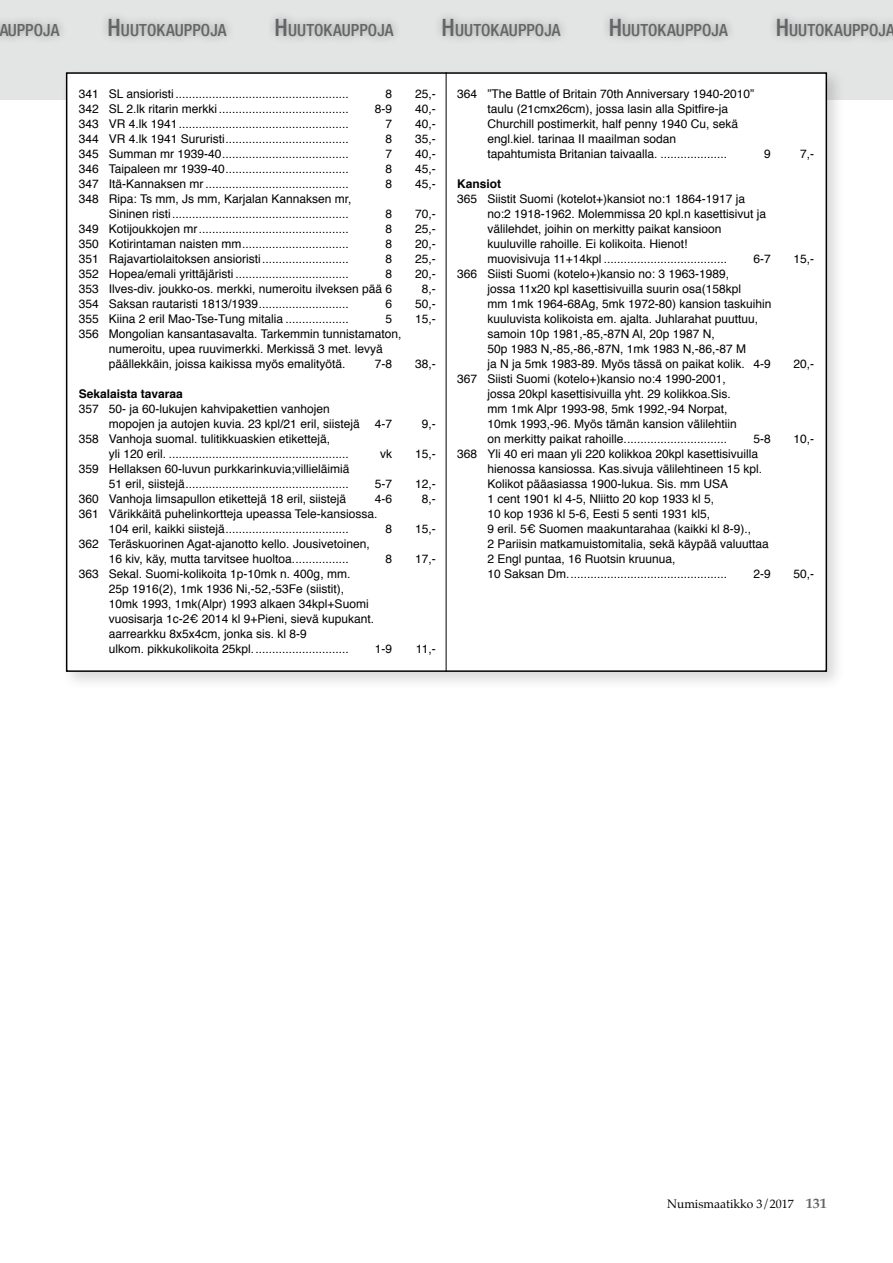
<style>
.page{position:relative;width:893px;height:1263px;background:#fff}
.page>*{position:absolute;margin:0;border:0;box-sizing:border-box;transform-origin:0 0}
.t1{font:500 condensed 16.8px "Helvetica Neue LT Std";letter-spacing:.005em;color:#646567}
.t2{font:12px/15px "Helvetica";color:#000}
.t3{font:700 12px "Helvetica";color:#000}
.t4{font:12px "Palatino";color:#000}
.s1{font-size:24px}
.s2{font-weight:700;font-size:14.25px;color:#646567}
</style>
<div class="page">
<div style="left:0;top:0;width:893px;height:100px;background:#e3e4e4"></div>
<div style="left:0;top:9px;width:893px;height:36px;background:#000;opacity:.35"></div>
<div style="left:60px;top:67px;width:785px;height:623px;background:#000;opacity:.15"></div>
<div style="left:67px;top:73px;width:759px;height:598px;background:#fff"></div>
<hr style="left:446px;top:72px;width:1px;height:600px;background:#000">
<h1 class="t1" style="left:-1px;top:20px;width:62px">AUPPOJA</h1>
<h1 class="t1" style="left:108px;top:20px;width:121px"><span class="s1">H</span>UUTOKAUPPOJA</h1>
<h1 class="t1" style="left:275px;top:20px;width:121px"><span class="s1">H</span>UUTOKAUPPOJA</h1>
<h1 class="t1" style="left:442px;top:20px;width:121px"><span class="s1">H</span>UUTOKAUPPOJA</h1>
<h1 class="t1" style="left:609px;top:20px;width:121px"><span class="s1">H</span>UUTOKAUPPOJA</h1>
<h1 class="t1" style="left:776px;top:20px;width:121px"><span class="s1">H</span>UUTOKAUPPOJA</h1>
<p class="t2" style="left:79px;top:87px;width:272px">341 SL ansioristi....................................................</p>
<p class="t2" style="left:385px;top:87px;width:8px">8</p>
<p class="t2" style="left:415px;top:87px;width:22px">25,-</p>
<p class="t2" style="left:79px;top:102px;width:272px">342 SL 2.lk ritarin merkki.......................................</p>
<p class="t2" style="left:375px;top:102px;width:19px">8-9</p>
<p class="t2" style="left:415px;top:102px;width:22px">40,-</p>
<p class="t2" style="left:79px;top:117px;width:272px">343 VR 4.lk 1941...................................................</p>
<p class="t2" style="left:386px;top:117px;width:8px">7</p>
<p class="t2" style="left:415px;top:117px;width:22px">40,-</p>
<p class="t2" style="left:79px;top:132px;width:272px">344 VR 4.lk 1941 Sururisti.....................................</p>
<p class="t2" style="left:386px;top:132px;width:8px">8</p>
<p class="t2" style="left:415px;top:132px;width:22px">35,-</p>
<p class="t2" style="left:79px;top:147px;width:272px">345 Summan mr 1939-40......................................</p>
<p class="t2" style="left:386px;top:147px;width:8px">7</p>
<p class="t2" style="left:415px;top:147px;width:22px">40,-</p>
<p class="t2" style="left:79px;top:162px;width:272px">346 Taipaleen mr 1939-40.....................................</p>
<p class="t2" style="left:386px;top:162px;width:8px">8</p>
<p class="t2" style="left:415px;top:162px;width:22px">45,-</p>
<p class="t2" style="left:79px;top:177px;width:272px">347 Itä-Kannaksen mr...........................................</p>
<p class="t2" style="left:386px;top:177px;width:8px">8</p>
<p class="t2" style="left:415px;top:177px;width:22px">45,-</p>
<p class="t2" style="left:79px;top:192px;width:274px;text-align:right">348 Ripa: Ts mm, Js mm, Karjalan Kannaksen mr,<br>Sininen risti.....................................................</p>
<p class="t2" style="left:385px;top:207px;width:8px">8</p>
<p class="t2" style="left:415px;top:207px;width:22px">70,-</p>
<p class="t2" style="left:79px;top:222px;width:272px">349 Kotijoukkojen mr.............................................</p>
<p class="t2" style="left:385px;top:222px;width:8px">8</p>
<p class="t2" style="left:415px;top:222px;width:22px">25,-</p>
<p class="t2" style="left:79px;top:237px;width:272px">350 Kotirintaman naisten mm................................</p>
<p class="t2" style="left:385px;top:237px;width:8px">8</p>
<p class="t2" style="left:415px;top:237px;width:22px">20,-</p>
<p class="t2" style="left:79px;top:252px;width:272px">351 Rajavartiolaitoksen ansioristi..........................</p>
<p class="t2" style="left:385px;top:252px;width:8px">8</p>
<p class="t2" style="left:415px;top:252px;width:22px">25,-</p>
<p class="t2" style="left:79px;top:267px;width:272px">352 Hopea/emali yrittäjäristi ..................................</p>
<p class="t2" style="left:386px;top:267px;width:8px">8</p>
<p class="t2" style="left:415px;top:267px;width:22px">20,-</p>
<p class="t2" style="left:79px;top:282px;width:315px">353 Ilves-div. joukko-os. merkki, numeroitu ilveksen pää 6</p>
<p class="t2" style="left:422px;top:282px;width:16px">8,-</p>
<p class="t2" style="left:79px;top:297px;width:272px">354 Saksan rautaristi 1813/1939...........................</p>
<p class="t2" style="left:386px;top:297px;width:8px">6</p>
<p class="t2" style="left:415px;top:297px;width:22px">50,-</p>
<p class="t2" style="left:79px;top:312px;width:272px">355 Kiina 2 eril Mao-Tse-Tung mitalia ...................</p>
<p class="t2" style="left:386px;top:312px;width:8px">5</p>
<p class="t2" style="left:415px;top:312px;width:22px">15,-</p>
<p class="t2" style="left:109px;top:327px;width:294px;text-indent:-30px">356 Mongolian kansantasavalta. Tarkemmin tunnistamaton, numeroitu, upea ruuvimerkki. Merkissä 3 met. levyä päällekkäin, joissa kaikissa myös emalityötä.</p>
<p class="t2" style="left:375px;top:357px;width:19px">7-8</p>
<p class="t2" style="left:415px;top:357px;width:22px">38,-</p>
<p class="t3" style="left:79px;top:384px;width:106px">Sekalaista tavaraa</p>
<p class="t2" style="left:109px;top:402px;width:252px;text-indent:-30px">357 50- ja 60-lukujen kahvipakettien vanhojen mopojen ja autojen kuvia. 23 kpl/21 eril, siistejä</p>
<p class="t2" style="left:109px;top:432px;width:241px;text-indent:-30px">358 Vanhoja suomal. tulitikkuaskien etikettejä,<br>yli 120 eril. ......................................................</p>
<p class="t2" style="left:79px;top:462px;width:272px;text-align:right">359 Hellaksen 60-luvun purkkarinkuvia;villieläimiä<br>51 eril, siistejä.................................................</p>
<p class="t2" style="left:375px;top:417px;width:19px">4-7</p>
<p class="t2" style="left:422px;top:417px;width:16px">9,-</p>
<p class="t2" style="left:380px;top:447px;width:14px">vk</p>
<p class="t2" style="left:415px;top:447px;width:22px">15,-</p>
<p class="t2" style="left:375px;top:477px;width:19px">5-7</p>
<p class="t2" style="left:415px;top:477px;width:22px">12,-</p>
<p class="t2" style="left:79px;top:492px;width:269px">360 Vanhoja limsapullon etikettejä 18 eril, siistejä</p>
<p class="t2" style="left:375px;top:492px;width:19px">4-6</p>
<p class="t2" style="left:422px;top:492px;width:16px">8,-</p>
<p class="t2" style="left:79px;top:507px;width:300px;text-align:center">361 Värikkäitä puhelinkortteja upeassa Tele-kansiossa.<br>104 eril, kaikki siistejä.....................................</p>
<p class="t2" style="left:386px;top:522px;width:8px">8</p>
<p class="t2" style="left:415px;top:522px;width:22px">15,-</p>
<p class="t2" style="left:109px;top:537px;width:262px;text-indent:-30px">362 Teräskuorinen Agat-ajanotto kello. Jousivetoinen,<br>16 kiv, käy, mutta tarvitsee huoltoa.................</p>
<p class="t2" style="left:386px;top:552px;width:8px">8</p>
<p class="t2" style="left:415px;top:552px;width:22px">17,-</p>
<p class="t2" style="left:109px;top:567px;width:267px;text-indent:-30px">363 Sekal. Suomi-kolikoita 1p-10mk n. 400g, mm.<br>25p 1916(2), 1mk 1936 Ni,-52,-53Fe (siistit), 10mk 1993, 1mk(Alpr) 1993 alkaen 34kpl+Suomi vuosisarja 1c-2€ 2014 kl 9+Pieni, sievä kupukant. aarrearkku 8x5x4cm, jonka sis. kl 8-9<br>ulkom. pikkukolikoita 25kpl.............................</p>
<p class="t2" style="left:375px;top:642px;width:19px">1-9</p>
<p class="t2" style="left:416px;top:642px;width:21px">11,-</p>
<p class="t2" style="left:487px;top:87px;width:268px;text-indent:-30px">364 ”The Battle of Britain 70th Anniversary 1940-2010” taulu (21cmx26cm), jossa lasin alla Spitfire-ja Churchill postimerkit, half penny 1940 Cu, sekä engl.kiel. tarinaa II maailman sodan<br>tapahtumista Britanian taivaalla. ....................</p>
<p class="t2" style="left:764px;top:147px;width:8px">9</p>
<p class="t2" style="left:800px;top:147px;width:16px">7,-</p>
<p class="t3" style="left:457px;top:174px;width:46px">Kansiot</p>
<p class="t2" style="left:487px;top:192px;width:280px;text-indent:-30px">365 Siistit Suomi (kotelot+)kansiot no:1 1864-1917 ja no:2 1918-1962. Molemmissa 20 kpl.n kasettisivut ja välilehdet, joihin on merkitty paikat kansioon kuuluville rahoille. Ei kolikoita. Hienot!<br>muovisivuja 11+14kpl .....................................</p>
<p class="t2" style="left:753px;top:252px;width:19px">6-7</p>
<p class="t2" style="left:793px;top:252px;width:22px">15,-</p>
<p class="t2" style="left:487px;top:267px;width:286px;text-indent:-30px">366 Siisti Suomi (kotelo+)kansio no: 3 1963-1989,<br>jossa 11x20 kpl kasettisivuilla suurin osa(158kpl<br>mm 1mk 1964-68Ag, 5mk 1972-80) kansion taskuihin kuuluvista kolikoista em. ajalta. Juhlarahat puuttuu, samoin 10p 1981,-85,-87N Al, 20p 1987 N,<br>50p 1983 N,-85,-86,-87N, 1mk 1983 N,-86,-87 M<br>ja N ja 5mk 1983-89. Myös tässä on paikat kolik. 4-9</p>
<p class="t2" style="left:793px;top:357px;width:22px">20,-</p>
<p class="t2" style="left:487px;top:372px;width:251px;text-indent:-30px">367 Siisti Suomi (kotelo+)kansio no:4 1990-2001, jossa 20kpl kasettisivuilla yht. 29 kolikkoa.Sis. mm 1mk Alpr 1993-98, 5mk 1992,-94 Norpat, 10mk 1993,-96. Myös tämän kansion välilehtiin on merkitty paikat rahoille...............................</p>
<p class="t2" style="left:753px;top:432px;width:19px">5-8</p>
<p class="t2" style="left:793px;top:432px;width:22px">10,-</p>
<p class="t2" style="left:487px;top:447px;width:283px;text-indent:-30px">368 Yli 40 eri maan yli 220 kolikkoa 20kpl kasettisivuilla hienossa kansiossa. Kas.sivuja välilehtineen 15 kpl.<br>Kolikot pääasiassa 1900-lukua. Sis. mm USA<br>1 cent 1901 kl 4-5, Nliitto 20 kop 1933 kl 5,<br>10 kop 1936 kl 5-6, Eesti 5 senti 1931 kl5,<br>9 eril. 5€ Suomen maakuntarahaa (kaikki kl 8-9).,<br>2 Pariisin matkamuistomitalia, sekä käypää valuuttaa 2 Engl puntaa, 16 Ruotsin kruunua,<br>10 Saksan Dm................................................</p>
<p class="t2" style="left:753px;top:567px;width:19px">2-9</p>
<p class="t2" style="left:793px;top:567px;width:22px">50,-</p>
<p class="t4" style="left:667px;top:1194px;width:161px">Numismaatikko 3/2017 <span class="s2">131</span></p>
</div>
